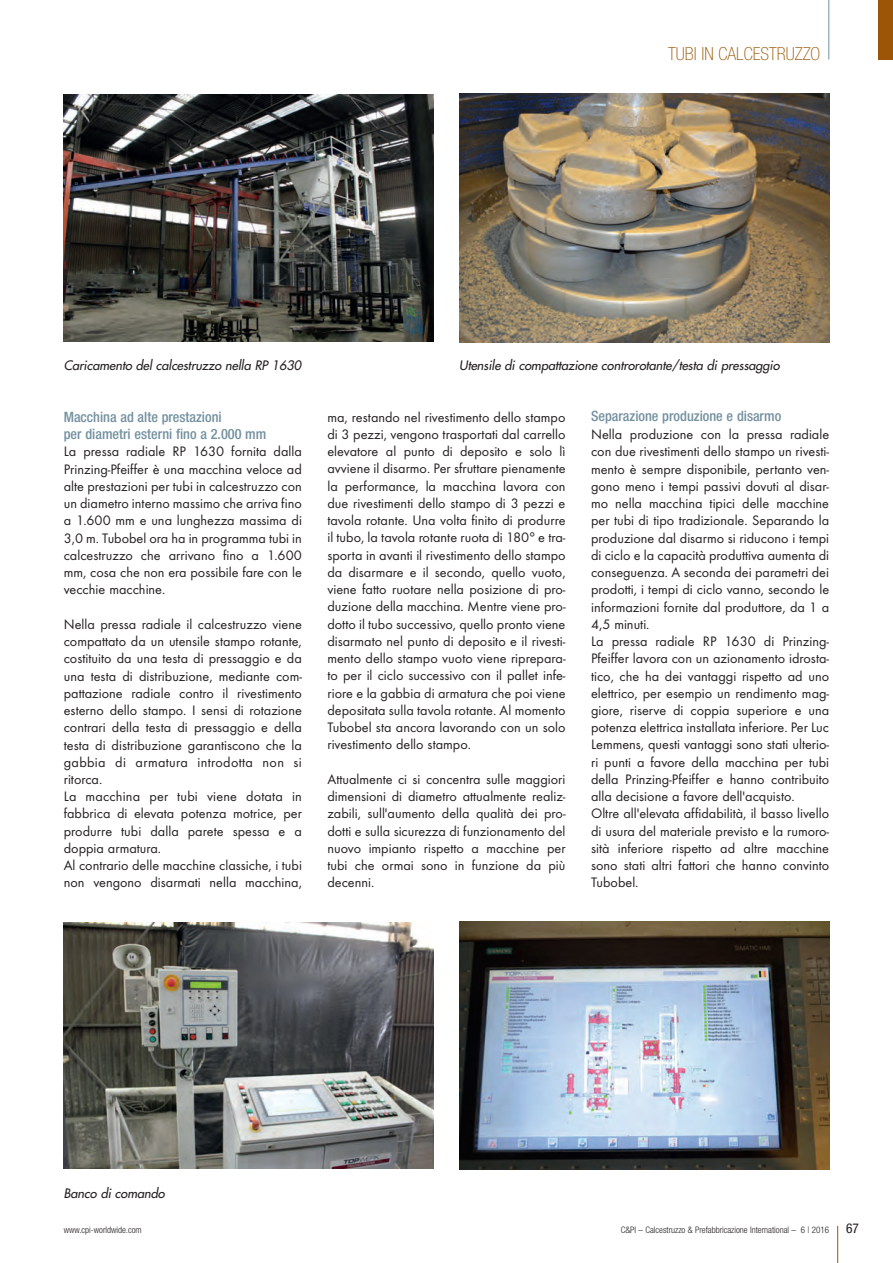
<style>
.page{position:relative;width:893px;height:1263px;background:#fff}
.page>*{position:absolute;margin:0;border:0;box-sizing:border-box;transform-origin:0 0}
.t1{font:100 condensed 18px "Helvetica Neue";color:#9c5506}
.t2{font:14.25px/17.2px "Futura T";color:#231f20;text-align:justify}
.t3{font:500 condensed 14.25px/17.2px "Helvetica Neue";color:#73909f}
.t4{font:condensed 13.5px "Helvetica Neue";color:#231f20}
.t5{font:italic 12.75px "Futura";color:#231f20}
.t6{font:300 condensed 9px "Helvetica Neue";color:#231f20}
</style>
<div class="page">
<hr style="left:837px;top:1226px;width:1px;height:37px;background:#9c5506">
<hr style="left:828px;top:0;width:1px;height:60px;background:#73909f">
<div style="left:878px;top:0;width:15px;height:60px;background:#9c5506"></div>
<img style="left:64px;top:95px;width:370px;height:246px">
<img style="left:459px;top:94px;width:370px;height:248px">
<img style="left:64px;top:922px;width:370px;height:247px">
<img style="left:459px;top:921px;width:370px;height:249px">
<p class="t1" style="left:668px;top:43px;width:154px">TUBI IN CALCESTRUZZO</p>
<p class="t5" style="left:64px;top:357px;width:242px">Caricamento del calcestruzzo nella RP 1630</p>
<p class="t5" style="left:459px;top:357px;width:325px">Utensile di compattazione controrotante/testa di pressaggio</p>
<p class="t3" style="left:64px;top:409px;width:204px">Macchina ad alte prestazioni<br>per diametri esterni fino a 2.000 mm</p>
<p class="t2" style="left:64px;top:443px;width:240px">La pressa radiale RP 1630 fornita dalla Prinzing-Pfeiffer è una macchina veloce ad alte prestazioni per tubi in calcestruzzo con un diametro interno massimo che arriva fino a 1.600 mm e una lunghezza massima di 3,0 m. Tubobel ora ha in programma tubi in calcestruzzo che arrivano fino a 1.600 mm, cosa che non era possibile fare con le vecchie macchine.</p>
<p class="t2" style="left:64px;top:615px;width:240px;text-align:left">Nella pressa radiale il calcestruzzo viene compattato da un utensile stampo rotante, costituito da una testa di pressaggio e da una testa di distribuzione, mediante com&shy;pattazione radiale contro il rivestimento esterno dello stampo. I sensi di rotazione contrari della testa di pressaggio e della testa di distribuzione garantiscono che la gabbia di armatura introdotta non si ritorca.<br>La macchina per tubi viene dotata in fabbrica di elevata potenza motrice, per produrre tubi dalla parete spessa e a doppia armatura.<br>Al contrario delle macchine classiche, i tubi non vengono disarmati nella macchina,</p>
<p class="t2" style="left:327px;top:408px;width:240px">ma, restando nel rivestimento dello stampo di 3 pezzi, vengono trasportati dal carrello elevatore al punto di deposito e solo lì avviene il disarmo. Per sfruttare pienamente la performance, la macchina lavora con due rivestimenti dello stampo di 3 pezzi e tavola rotante. Una volta finito di produrre il tubo, la tavola rotante ruota di 180° e tra&shy;sporta in avanti il rivestimento dello stampo da disarmare e il secondo, quello vuoto, viene fatto ruotare nella posizione di pro&shy;duzione della macchina. Mentre viene pro&shy;dotto il tubo successivo, quello pronto viene disarmato nel punto di deposito e il rivesti&shy;mento dello stampo vuoto viene riprepara&shy;to per il ciclo successivo con il pallet infe&shy;riore e la gabbia di armatura che poi viene depositata sulla tavola rotante. Al momento Tubobel sta ancora lavorando con un solo rivestimento dello stampo.</p>
<p class="t2" style="left:327px;top:770px;width:240px">Attualmente ci si concentra sulle maggiori dimensioni di diametro attualmente realiz&shy;zabili, sull'aumento della qualità dei pro&shy;dotti e sulla sicurezza di funzionamento del nuovo impianto rispetto a macchine per tubi che ormai sono in funzione da più decenni.</p>
<p class="t3" style="left:591px;top:409px;width:192px">Separazione produzione e disarmo</p>
<p class="t2" style="left:591px;top:425px;width:240px;text-align:left">Nella produzione con la pressa radiale con due rivestimenti dello stampo un rivesti&shy;mento è sempre disponibile, pertanto ven&shy;gono meno i tempi passivi dovuti al disar&shy;mo nella macchina tipici delle macchine per tubi di tipo tradizionale. Separando la produzione dal disarmo si riducono i tempi di ciclo e la capacità produttiva aumenta di conseguenza. A seconda dei parametri dei prodotti, i tempi di ciclo vanno, secondo le informazioni fornite dal produttore, da 1 a 4,5 minuti.<br>La pressa radiale RP 1630 di Prinzing-Pfeiffer lavora con un azionamento idrosta&shy;tico, che ha dei vantaggi rispetto ad uno elettrico, per esempio un rendimento mag&shy;giore, riserve di coppia superiore e una potenza elettrica installata inferiore. Per Luc Lemmens, questi vantaggi sono stati ulterio&shy;ri punti a favore della macchina per tubi della Prinzing-Pfeiffer e hanno contribuito alla decisione a favore dell'acquisto.<br>Oltre all'elevata affidabilità, il basso livello di usura del materiale previsto e la rumoro&shy;sità inferiore rispetto ad altre macchine sono stati altri fattori che hanno convinto Tubobel.</p>
<p class="t5" style="left:64px;top:1185px;width:105px">Banco di comando</p>
<p class="t6" style="left:64px;top:1224px;width:79px">www.cpi-worldwide.com</p>
<p class="t6" style="left:621px;top:1224px;width:210px">C&amp;PI – Calcestruzzo &amp; Prefabbricazione International – 6 | 2016</p>
<p class="t4" style="left:846px;top:1223px;width:14px">67</p>
</div>
